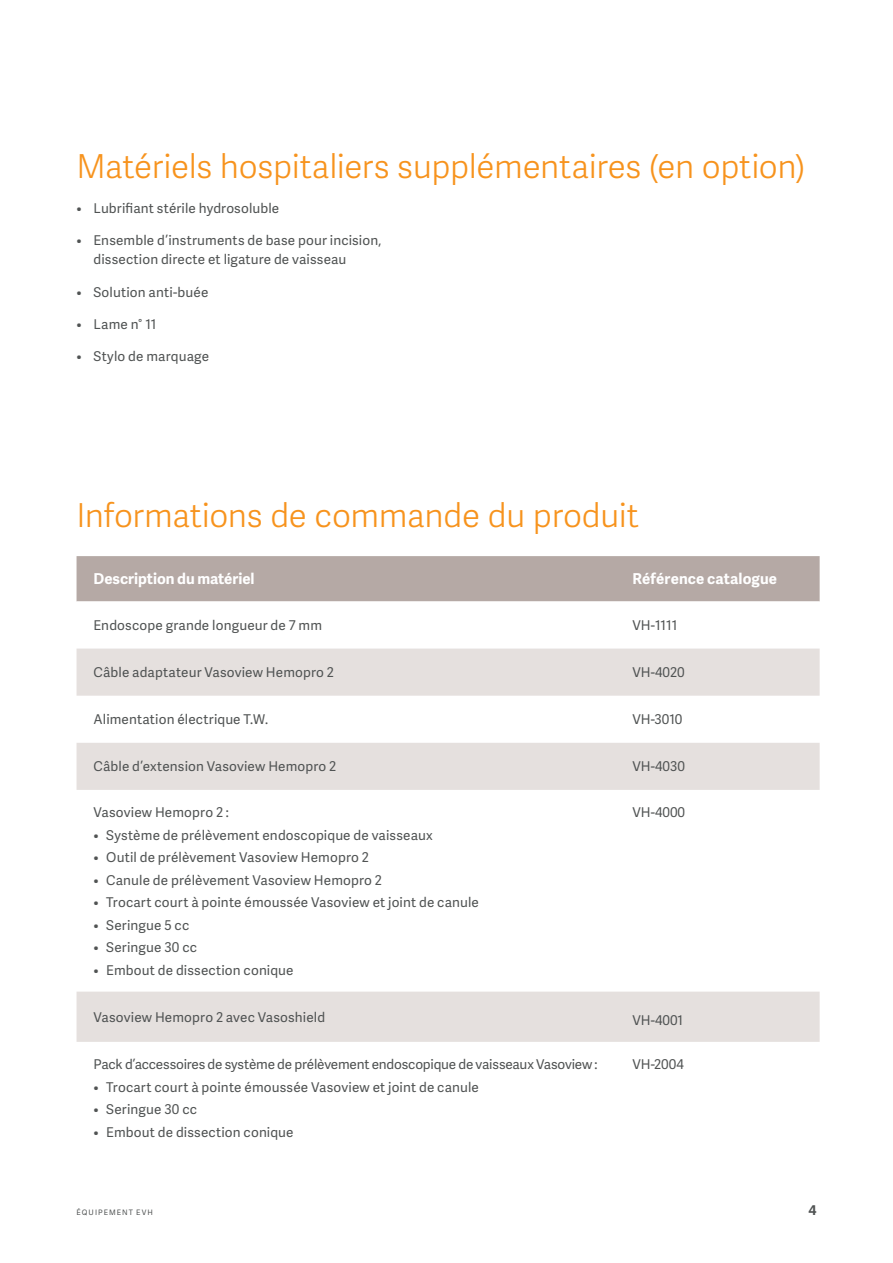
<style>
.page{position:relative;width:893px;height:1263px;background:#fff}
.page>*{position:absolute;margin:0;border:0;box-sizing:border-box;transform-origin:0 0}
.Heading_Adelle_Sans{font:33px "Adelle Sans Lt";letter-spacing:-.01em;color:#f7931d}
.Caption_Adelle_Sans{font:700 15px "Adelle Sans";color:#fff}
.Bullets_Granite{font:13.5px/19.5px "Adelle Sans";letter-spacing:.01em;color:#505353}
.Caption_Adelle_Sans-2{font:13.5px "Adelle Sans";letter-spacing:.01em;color:#505353}
.Caption_Adelle_Sans-3{font:13.5px "Adelle Sans";letter-spacing:-.015em;color:#505353}
.t1{font:700 13.5px "Adelle Sans";color:#505353}
.t2{font:7.5px "Adelle Sans";letter-spacing:.135em;color:#505353}
</style>
<div class="page">
<div style="left:77px;top:556px;width:743px;height:45px;background:#b5a9a5"></div>
<svg style="left:77px;top:648px;width:743px;height:394px"></svg>
<p class="Heading_Adelle_Sans" style="left:77px;top:143px;width:730px">Matériels hospitaliers supplémentaires (en option)</p>
<p class="Bullets_Granite" style="left:77px;top:198px;width:204px">• Lubrifiant stérile hydrosoluble</p>
<p class="Bullets_Granite" style="left:94px;top:230px;width:289px;text-indent:-17px">• Ensemble d’instruments de base pour incision, dissection directe et ligature de vaisseau</p>
<p class="Bullets_Granite" style="left:77px;top:282px;width:133px">• Solution anti-buée</p>
<p class="Bullets_Granite" style="left:77px;top:314px;width:81px">• Lame n° 11</p>
<p class="Bullets_Granite" style="left:77px;top:346px;width:134px">• Stylo de marquage</p>
<p class="Heading_Adelle_Sans" style="left:77px;top:492px;width:564px">Informations de commande du produit</p>
<p class="Caption_Adelle_Sans" style="left:94px;top:568px;width:163px">Description du matériel</p>
<p class="Caption_Adelle_Sans" style="left:632px;top:568px;width:146px">Référence catalogue</p>
<p class="Caption_Adelle_Sans-2" style="left:94px;top:616px;width:230px">Endoscope grande longueur de 7 mm</p>
<p class="Bullets_Granite" style="left:632px;top:615px;width:46px">VH-1111</p>
<p class="Caption_Adelle_Sans-2" style="left:94px;top:663px;width:242px">Câble adaptateur Vasoview Hemopro 2</p>
<p class="Bullets_Granite" style="left:632px;top:662px;width:54px">VH-4020</p>
<p class="Caption_Adelle_Sans-2" style="left:94px;top:710px;width:176px">Alimentation électrique T.W.</p>
<p class="Bullets_Granite" style="left:632px;top:709px;width:51px">VH-3010</p>
<p class="Caption_Adelle_Sans-2" style="left:94px;top:757px;width:244px">Câble d’extension Vasoview Hemopro 2</p>
<p class="Bullets_Granite" style="left:632px;top:756px;width:54px">VH-4030</p>
<p class="Caption_Adelle_Sans-2" style="left:94px;top:803px;width:137px">Vasoview Hemopro 2 :</p>
<p class="Bullets_Granite" style="left:94px;top:825px;width:341px">• Système de prélèvement endoscopique de vaisseaux</p>
<p class="Bullets_Granite" style="left:94px;top:847px;width:277px">• Outil de prélèvement Vasoview Hemopro 2</p>
<p class="Bullets_Granite" style="left:94px;top:870px;width:290px">• Canule de prélèvement Vasoview Hemopro 2</p>
<p class="Bullets_Granite" style="left:94px;top:892px;width:387px">• Trocart court à pointe émoussée Vasoview et joint de canule</p>
<p class="Bullets_Granite" style="left:94px;top:915px;width:97px">• Seringue 5 cc</p>
<p class="Bullets_Granite" style="left:94px;top:937px;width:105px">• Seringue 30 cc</p>
<p class="Bullets_Granite" style="left:94px;top:960px;width:202px">• Embout de dissection conique</p>
<p class="Bullets_Granite" style="left:632px;top:802px;width:54px">VH-4000</p>
<p class="Caption_Adelle_Sans-2" style="left:94px;top:1007px;width:233px">Vasoview Hemopro 2 avec Vasoshield</p>
<p class="Bullets_Granite" style="left:632px;top:1010px;width:52px">VH-4001</p>
<p class="Caption_Adelle_Sans-3" style="left:94px;top:1055px;width:506px">Pack d’accessoires de système de prélèvement endoscopique de vaisseaux Vasoview :</p>
<p class="Bullets_Granite" style="left:94px;top:1076px;width:387px">• Trocart court à pointe émoussée Vasoview et joint de canule</p>
<p class="Bullets_Granite" style="left:94px;top:1099px;width:105px">• Seringue 30 cc</p>
<p class="Bullets_Granite" style="left:94px;top:1121px;width:202px">• Embout de dissection conique</p>
<p class="Bullets_Granite" style="left:632px;top:1054px;width:53px">VH-2004</p>
<p class="t2" style="left:77px;top:1207px;width:78px">ÉQUIPEMENT EVH</p>
<p class="t1" style="left:808px;top:1200px;width:10px">4</p>
</div>
